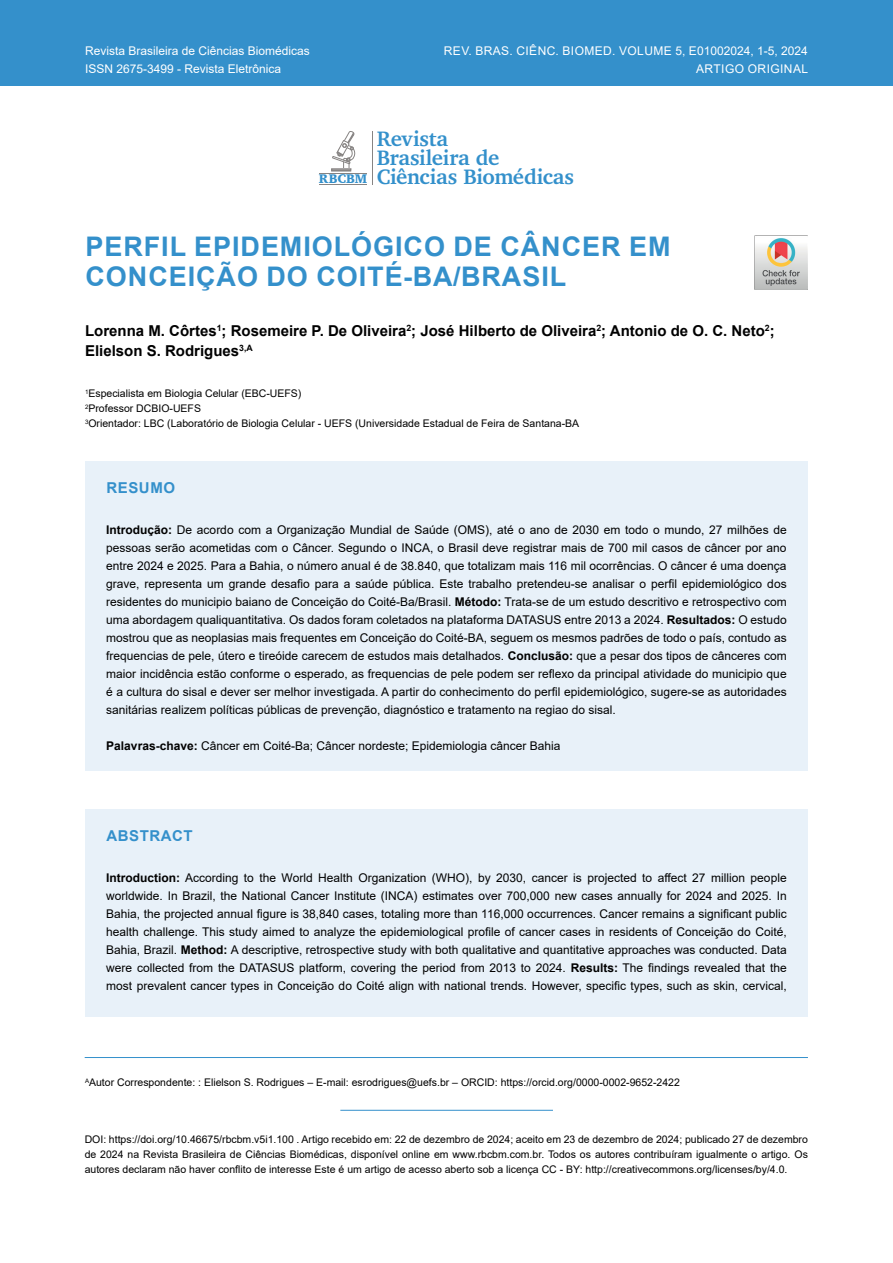
<style>
.page{position:relative;width:893px;height:1263px;background:#fff}
.page>*{position:absolute;margin:0;border:0;box-sizing:border-box;transform-origin:0 0}
.t1{font:700 27px/30px "Arial";letter-spacing:.035em;color:#3490cb}
.t2{font:700 21.45px/19.2px "Charter";letter-spacing:-.01em;color:#3390cb}
.t3{font:700 15px/19.5px "Arial";color:#000}
.t4{font:700 15px "Arial";letter-spacing:.035em;color:#3490cb}
.t5{font:900 12.9px "Charter BT";letter-spacing:-.005em;color:#3390cb}
.t6{font:12px/18px "Arial";color:#000;text-align:justify}
.t7{font:12px/18px "Arial";color:#fff}
.t8{font:12px/18px "Arial";letter-spacing:.035em;color:#fff;text-align:right}
.t9{font:10.5px/15px "Arial";color:#000}
.s1{font-weight:700}
</style>
<div class="page">
<div style="left:0;top:0;width:893px;height:85px;background:#3490cb"></div>
<hr style="left:319px;top:173px;width:48px;height:1px;background:#878483">
<hr style="left:319px;top:184px;width:48px;height:1px;background:#878483">
<hr style="left:372px;top:131px;width:1px;height:54px;background:#878483">
<svg style="left:331px;top:131px;width:24px;height:40px"></svg>
<hr style="left:85px;top:1057px;width:723px;height:1px;background:#3490cb">
<hr style="left:340px;top:1110px;width:213px;height:1px;background:#3490cb">
<img style="left:754px;top:236px;width:53px;height:53px">
<div style="left:85px;top:461px;width:723px;height:310px;background:#e8f1f9"></div>
<div style="left:85px;top:809px;width:723px;height:207px;background:#e8f1f9"></div>
<p class="t7" style="left:85px;top:42px;width:226px">Revista Brasileira de Ciências Biomédicas<br>ISSN 2675-3499 - Revista Eletrônica</p>
<p class="t8" style="left:444px;top:42px;width:366px">REV. BRAS. CIÊNC. BIOMED. VOLUME 5, E01002024, 1-5, 2024<br>ARTIGO ORIGINAL</p>
<p class="t5" style="left:319px;top:171px;width:50px">RBCBM</p>
<h2 class="t2" style="left:377px;top:128px;width:199px">Revista<br>Brasileira de<br>Ciências Biomédicas</h2>
<h1 class="t1" style="left:86px;top:232px;width:586px">PERFIL EPIDEMIOLÓGICO DE CÂNCER EM<br>CONCEIÇÃO DO COITÉ-BA/BRASIL</h1>
<p class="t3" style="left:85px;top:321px;width:691px">Lorenna M. Côrtes<sup>1</sup>; Rosemeire P. De Oliveira<sup>2</sup>; José Hilberto de Oliveira<sup>2</sup>; Antonio de O. C. Neto<sup>2</sup>;<br>Elielson S. Rodrigues<sup>3,A</sup></p>
<p class="t9" style="left:85px;top:386px;width:496px"><sup>1</sup>Especialista em Biologia Celular (EBC-UEFS)<br><sup>2</sup>Professor DCBIO-UEFS<br><sup>3</sup>Orientador: LBC (Laboratório de Biologia Celular - UEFS (Universidade Estadual de Feira de Santana-BA</p>
<p class="t4" style="left:107px;top:477px;width:70px">RESUMO</p>
<p class="t6" style="left:106px;top:521px;width:682px"><span class="s1">Introdução:</span> De acordo com a Organização Mundial de Saúde (OMS), até o ano de 2030 em todo o mundo, 27 milhões de pessoas serão acometidas com o Câncer. Segundo o INCA, o Brasil deve registrar mais de 700 mil casos de câncer por ano entre 2024 e 2025. Para a Bahia, o número anual é de 38.840, que totalizam mais 116 mil ocorrências. O câncer é uma doença grave, representa um grande desafio para a saúde pública. Este trabalho pretendeu-se analisar o perfil epidemiológico dos residentes do municipio baiano de Conceição do Coité-Ba/Brasil. <span class="s1">Método:</span> Trata-se de um estudo descritivo e retrospectivo com uma abordagem qualiquantitativa. Os dados foram coletados na plataforma DATASUS entre 2013 a 2024. <span class="s1">Resultados:</span> O estudo mostrou que as neoplasias mais frequentes em Conceição do Coité-BA, seguem os mesmos padrões de todo o país, contudo as frequencias de pele, útero e tireóide carecem de estudos mais detalhados. <span class="s1">Conclusão:</span> que a pesar dos tipos de cânceres com maior incidência estão conforme o esperado, as frequencias de pele podem ser reflexo da principal atividade do municipio que é a cultura do sisal e dever ser melhor investigada. A partir do conhecimento do perfil epidemiológico, sugere-se as autoridades sanitárias realizem políticas públicas de prevenção, diagnóstico e tratamento na regiao do sisal.</p>
<p class="t6" style="left:106px;top:737px;width:456px"><span class="s1">Palavras-chave:</span> Câncer em Coité-Ba; Câncer nordeste; Epidemiologia câncer Bahia</p>
<p class="t4" style="left:107px;top:825px;width:88px">ABSTRACT</p>
<p class="t6" style="left:106px;top:868px;width:682px"><span class="s1">Introduction:</span> According to the World Health Organization (WHO), by 2030, cancer is projected to affect 27 million people worldwide. In Brazil, the National Cancer Institute (INCA) estimates over 700,000 new cases annually for 2024 and 2025. In Bahia, the projected annual figure is 38,840 cases, totaling more than 116,000 occurrences. Cancer remains a significant public health challenge. This study aimed to analyze the epidemiological profile of cancer cases in residents of Conceição do Coité, Bahia, Brazil. <span class="s1">Method:</span> A descriptive, retrospective study with both qualitative and quantitative approaches was conducted. Data were collected from the DATASUS platform, covering the period from 2013 to 2024. <span class="s1">Results:</span> The findings revealed that the most prevalent cancer types in Conceição do Coité align with national trends. However, specific types, such as skin, cervical,</p>
<p class="t9" style="left:85px;top:1075px;width:596px"><sup>A</sup>Autor Correspondente: : Elielson S. Rodrigues – E-mail: esrodrigues@uefs.br – ORCID: https://orcid.org/0000-0002-9652-2422</p>
<p class="t9" style="left:85px;top:1131px;width:725px;text-align:justify">DOI: https://doi.org/10.46675/rbcbm.v5i1.100 . Artigo recebido em: 22 de dezembro de 2024; aceito em 23 de dezembro de 2024; publicado 27 de dezembro de 2024 na Revista Brasileira de Ciências Biomédicas, disponível online em www.rbcbm.com.br. Todos os autores contribuíram igualmente o artigo. Os autores declaram não haver conflito de interesse Este é um artigo de acesso aberto sob a licença CC - BY: http://creativecommons.org/licenses/by/4.0.</p>
</div>
